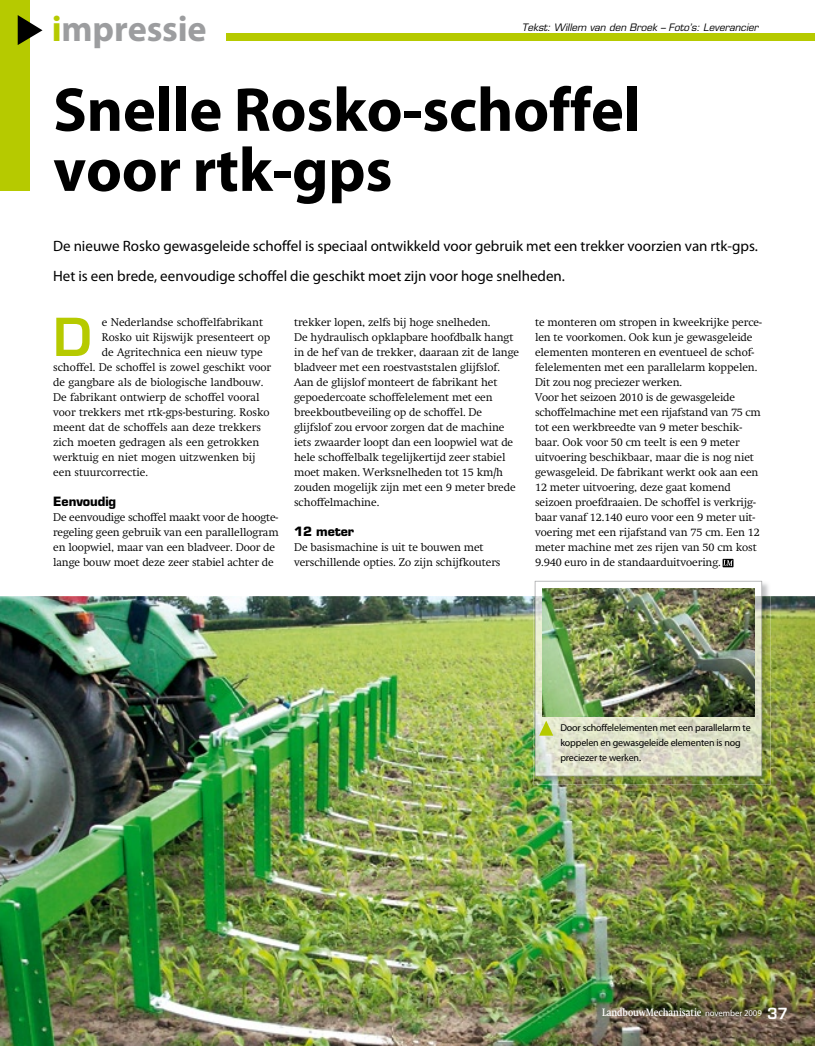
<style>
.page{position:relative;width:815px;height:1046px;background:#fff}
.page>*{position:absolute;margin:0;border:0;box-sizing:border-box;transform-origin:0 0}
.t1{font:700 62.5px/60px "Myriad Pro";letter-spacing:-.005em;color:#000}
.t2{font:600 51px "Eurostile LT Std";color:#b6ca00}
.t3{font:700 36.25px "Myriad Pro";letter-spacing:-.005em;color:#9c9d9f}
.t4{font:15px/30px "Myriad Pro";color:#000}
.t5{font:700 12.5px "Eurostile LT Std";letter-spacing:-.005em;color:#000}
.t6{font:300 11px/15px "Swift";letter-spacing:-.005em;color:#000}
.t7{font:700 10.5px "Swift";letter-spacing:-.005em;color:#fff;scale:.83 1}
.t8{font:10px/15px "Myriad Pro";letter-spacing:-.015em;color:#000}
.t9{font:italic 10px "Eurostile LT Std";color:#000}
.s1{color:#b6ca00}
.s2{font-family:"Myriad Pro";font-weight:400;font-size:8.75px}
.s3{font-family:"Eurostile LT Std";font-weight:600;font-size:15px}
</style>
<div class="page">
<div style="left:0;top:0;width:30px;height:191px;background:#b6ca00"></div>
<svg style="left:18px;top:15px;width:25px;height:30px"></svg>
<div style="left:226px;top:33px;width:589px;height:8px;background:#b6ca00"></div>
<img style="left:0;top:596px;width:815px;height:449px">
<img style="left:534px;top:581px;width:235px;height:15px">
<img style="left:534px;top:596px;width:39px;height:188px">
<img style="left:732px;top:596px;width:39px;height:188px">
<img style="left:573px;top:776px;width:159px;height:8px">
<svg style="left:535px;top:581px;width:227px;height:15px"></svg>
<img style="left:535px;top:596px;width:227px;height:179px">
<svg style="left:539px;top:720px;width:14px;height:15px"></svg>
<svg style="left:723px;top:558px;width:10px;height:9px"></svg>
<svg style="left:723px;top:559px;width:10px;height:7px"></svg>
<img style="left:542px;top:588px;width:213px;height:128px">
<h3 class="t3" style="left:52px;top:8px;width:156px"><span class="s1">i</span>mpressie</h3>
<p class="t9" style="left:522px;top:21px;width:238px">Tekst: Willem van den Broek – Foto’s: Leverancier</p>
<h1 class="t1" style="left:53px;top:81px;width:589px">Snelle Rosko-schoffel voor rtk-gps</h1>
<h3 class="t4" style="left:53px;top:231px;width:706px">De nieuwe Rosko gewasgeleide schoffel is speciaal ontwikkeld voor gebruik met een trekker voorzien van rtk-gps.<br>Het is een brede, eenvoudige schoffel die geschikt moet zijn voor hoge snelheden.</h3>
<h2 class="t2" style="left:53px;top:305px;width:40px">D</h2>
<p class="t6" style="left:102px;top:315px;width:163px">e Nederlandse schoffelfabrikant</p>
<p class="t6" style="left:294px;top:315px;width:227px">trekker lopen, zelfs bij hoge snelheden.<br>De hydraulisch opklapbare hoofdbalk hangt in de hef van de trekker, daaraan zit de lange bladveer met een roestvaststalen glijfslof.<br>Aan de glijslof monteert de fabrikant het gepoedercoate schoffelelement met een breekboutbeveiling op de schoffel. De glijfslof zou ervoor zorgen dat de machine iets zwaarder loopt dan een loopwiel wat de hele schoffelbalk tegelijkertijd zeer stabiel moet maken. Werksnelheden tot 15 km/h zouden mogelijk zijn met een 9 meter brede schoffelmachine.</p>
<p class="t5" style="left:294px;top:523px;width:62px">12 meter</p>
<p class="t6" style="left:294px;top:540px;width:208px">De basismachine is uit te bouwen met verschillende opties. Zo zijn schijfkouters</p>
<p class="t6" style="left:535px;top:315px;width:228px">te monteren om stropen in kweekrijke perce&shy;len te voorkomen. Ook kun je gewasgeleide elementen monteren en eventueel de schof&shy;felelementen met een parallelarm koppelen.<br>Dit zou nog preciezer werken.<br>Voor het seizoen 2010 is de gewasgeleide schoffelmachine met een rijafstand van 75 cm tot een werkbreedte van 9 meter beschik&shy;baar. Ook voor 50 cm teelt is een 9 meter uitvoering beschikbaar, maar die is nog niet gewasgeleid. De fabrikant werkt ook aan een 12 meter uitvoering, deze gaat komend seizoen proefdraaien. De schoffel is verkrijg&shy;baar vanaf 12.140 euro voor een 9 meter uit&shy;voering met een rijafstand van 75 cm. Een 12 meter machine met zes rijen van 50 cm kost 9.940 euro in de standaarduitvoering.</p>
<p class="t6" style="left:102px;top:330px;width:170px">Rosko uit Rijswijk presenteert op</p>
<p class="t6" style="left:102px;top:345px;width:162px">de Agritechnica een nieuw type</p>
<p class="t6" style="left:53px;top:360px;width:220px">schoffel. De schoffel is zowel geschikt voor</p>
<p class="t6" style="left:53px;top:375px;width:212px">de gangbare als de biologische landbouw.</p>
<p class="t6" style="left:53px;top:390px;width:208px">De fabrikant ontwierp de schoffel vooral</p>
<p class="t6" style="left:53px;top:405px;width:218px">voor trekkers met rtk-gps-besturing. Rosko</p>
<p class="t6" style="left:53px;top:420px;width:209px">meent dat de schoffels aan deze trekkers</p>
<p class="t6" style="left:53px;top:435px;width:208px">zich moeten gedragen als een getrokken</p>
<p class="t6" style="left:53px;top:450px;width:204px">werktuig en niet mogen uitzwenken bij</p>
<p class="t6" style="left:53px;top:465px;width:97px">een stuurcorrectie.</p>
<p class="t5" style="left:53px;top:493px;width:65px">Eenvoudig</p>
<p class="t6" style="left:53px;top:510px;width:227px">De eenvoudige schoffel maakt voor de hoogte&shy;regeling geen gebruik van een parallellogram en loopwiel, maar van een bladveer. Door de lange bouw moet deze zeer stabiel achter de</p>
<p class="t8" style="left:560px;top:720px;width:192px">Door schoffelelementen met een parallelarm te koppelen en gewasgeleide elementen is nog preciezer te werken.</p>
<p class="t7" style="left:602px;top:1006px;width:226px">LandbouwMechanisatie <span class="s2">november 2009</span> <span class="s3">37</span></p>
</div>
